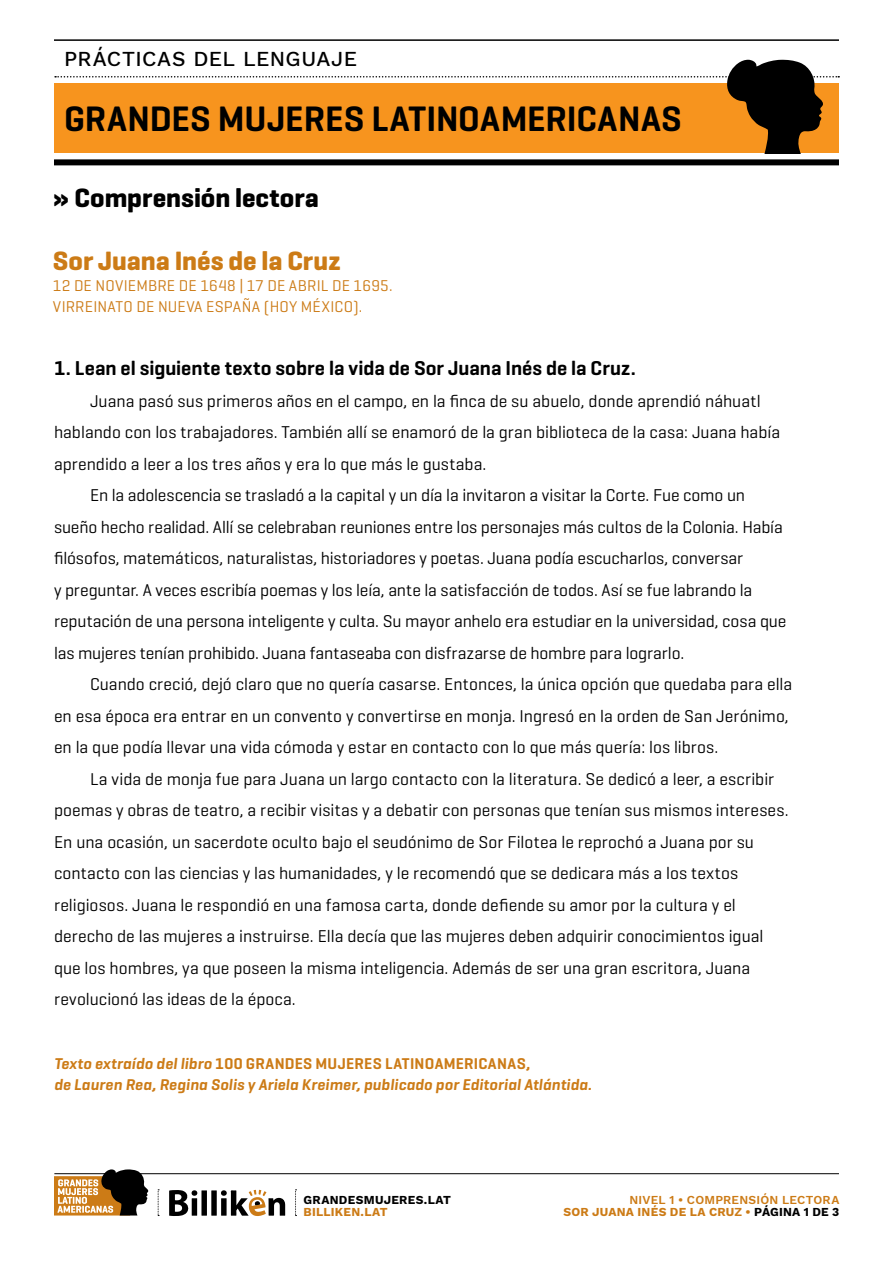
<style>
.page{position:relative;width:893px;height:1263px;background:#fff}
.page>*{position:absolute;margin:0;border:0;box-sizing:border-box;transform-origin:0 0}
.t1{font:600 36px "Geogrotesque";color:#000}
.t2{font:700 27px "Geogrotesque";letter-spacing:-.005em;color:#cc7b16}
.t3{font:700 27px "Geogrotesque";color:#000}
.t4{font:500 21px "Work Sans";letter-spacing:.02em;color:#000}
.t5{font:600 20.4px "Geogrotesque";color:#000}
.t6{font:17.4px "Geogrotesque";color:#000}
.t7{font:italic 600 15.9px/21px "Geogrotesque";letter-spacing:.01em;color:#cc7b16}
.t8{font:15.9px/21px "Geogrotesque";letter-spacing:.01em;color:#cc7b16}
.t9{font:600 12px/12px "Work Sans";letter-spacing:.02em;color:#cc7b16;text-align:right}
.t10{font:700 12px "Work Sans";letter-spacing:.025em;color:#000}
.t11{font:700 12px "Work Sans";letter-spacing:.02em;color:#cc7b16}
.s1{font-style:normal}
.s2{font-weight:700}
.s3{font-weight:700;color:#000}
</style>
<div class="page">
<div style="left:54px;top:159px;width:785px;height:6px;background:#000"></div>
<hr style="left:54px;top:39px;width:785px;height:2px;background:#000">
<svg style="left:55px;top:60px;width:784px;height:93px"></svg>
<hr style="left:54px;top:1173px;width:785px;height:1px;background:#000">
<svg style="left:169px;top:1190px;width:116px;height:26px"></svg>
<svg style="left:158px;top:1189px;width:1px;height:27px"></svg>
<svg style="left:295px;top:1189px;width:2px;height:27px"></svg>
<svg style="left:54px;top:1169px;width:95px;height:46px"></svg>
<p class="t4" style="left:64px;top:43px;width:294px">PRÁCTICAS DEL LENGUAJE</p>
<h1 class="t1" style="left:64px;top:96px;width:619px">GRANDES MUJERES LATINOAMERICANAS</h1>
<h2 class="t3" style="left:53px;top:181px;width:268px">» Comprensión lectora</h2>
<h2 class="t2" style="left:53px;top:244px;width:289px">Sor Juana Inés de la Cruz</h2>
<p class="t8" style="left:53px;top:275px;width:341px">12 DE NOVIEMBRE DE 1648 | 17 DE ABRIL DE 1695.<br>VIRREINATO DE NUEVA ESPAÑA (HOY MÉXICO).</p>
<p class="t5" style="left:54px;top:356px;width:583px">1. Lean el siguiente texto sobre la vida de Sor Juana Inés de la Cruz.</p>
<p class="t6" style="left:90px;top:390px;width:672px">Juana pasó sus primeros años en el campo, en la finca de su abuelo, donde aprendió náhuatl</p>
<p class="t6" style="left:54px;top:422px;width:728px">hablando con los trabajadores. También allí se enamoró de la gran biblioteca de la casa: Juana había</p>
<p class="t6" style="left:54px;top:453px;width:434px">aprendido a leer a los tres años y era lo que más le gustaba.</p>
<p class="t6" style="left:90px;top:485px;width:656px">En la adolescencia se trasladó a la capital y un día la invitaron a visitar la Corte. Fue como un</p>
<p class="t6" style="left:54px;top:516px;width:730px">sueño hecho realidad. Allí se celebraban reuniones entre los personajes más cultos de la Colonia. Había</p>
<p class="t6" style="left:54px;top:548px;width:691px">filósofos, matemáticos, naturalistas, historiadores y poetas. Juana podía escucharlos, conversar</p>
<p class="t6" style="left:54px;top:579px;width:700px">y preguntar. A veces escribía poemas y los leía, ante la satisfacción de todos. Así se fue labrando la</p>
<p class="t6" style="left:54px;top:611px;width:734px">reputación de una persona inteligente y culta. Su mayor anhelo era estudiar en la universidad, cosa que</p>
<p class="t6" style="left:54px;top:642px;width:632px">las mujeres tenían prohibido. Juana fantaseaba con disfrazarse de hombre para lograrlo.</p>
<p class="t6" style="left:90px;top:674px;width:704px">Cuando creció, dejó claro que no quería casarse. Entonces, la única opción que quedaba para ella</p>
<p class="t6" style="left:54px;top:705px;width:736px">en esa época era entrar en un convento y convertirse en monja. Ingresó en la orden de San Jerónimo,</p>
<p class="t6" style="left:54px;top:737px;width:666px">en la que podía llevar una vida cómoda y estar en contacto con lo que más quería: los libros.</p>
<p class="t6" style="left:90px;top:768px;width:686px">La vida de monja fue para Juana un largo contacto con la literatura. Se dedicó a leer, a escribir</p>
<p class="t6" style="left:54px;top:800px;width:736px">poemas y obras de teatro, a recibir visitas y a debatir con personas que tenían sus mismos intereses.</p>
<p class="t6" style="left:54px;top:831px;width:701px">En una ocasión, un sacerdote oculto bajo el seudónimo de Sor Filotea le reprochó a Juana por su</p>
<p class="t6" style="left:54px;top:863px;width:686px">contacto con las ciencias y las humanidades, y le recomendó que se dedicara más a los textos</p>
<p class="t6" style="left:54px;top:894px;width:683px">religiosos. Juana le respondió en una famosa carta, donde defiende su amor por la cultura y el</p>
<p class="t6" style="left:54px;top:925px;width:711px">derecho de las mujeres a instruirse. Ella decía que las mujeres deben adquirir conocimientos igual</p>
<p class="t6" style="left:54px;top:957px;width:698px">que los hombres, ya que poseen la misma inteligencia. Además de ser una gran escritora, Juana</p>
<p class="t6" style="left:54px;top:988px;width:243px">revolucionó las ideas de la época.</p>
<p class="t7" style="left:54px;top:1052px;width:539px">Texto extraído del libro <span class="s1">100 GRANDES MUJERES LATINOAMERICANAS,<br></span>de Lauren Rea, Regina Solis y Ariela Kreimer, publicado por Editorial Atlántida.</p>
<p class="t10" style="left:304px;top:1190px;width:149px">GRANDESMUJERES.LAT</p>
<p class="t11" style="left:304px;top:1202px;width:86px">BILLIKEN.LAT</p>
<p class="t9" style="left:563px;top:1193px;width:278px">NIVEL 1 • COMPRENSIÓN LECTORA<br><span class="s2">SOR JUANA INÉS DE LA CRUZ •</span> <span class="s3">PÁGINA 1 DE 3</span></p>
</div>
